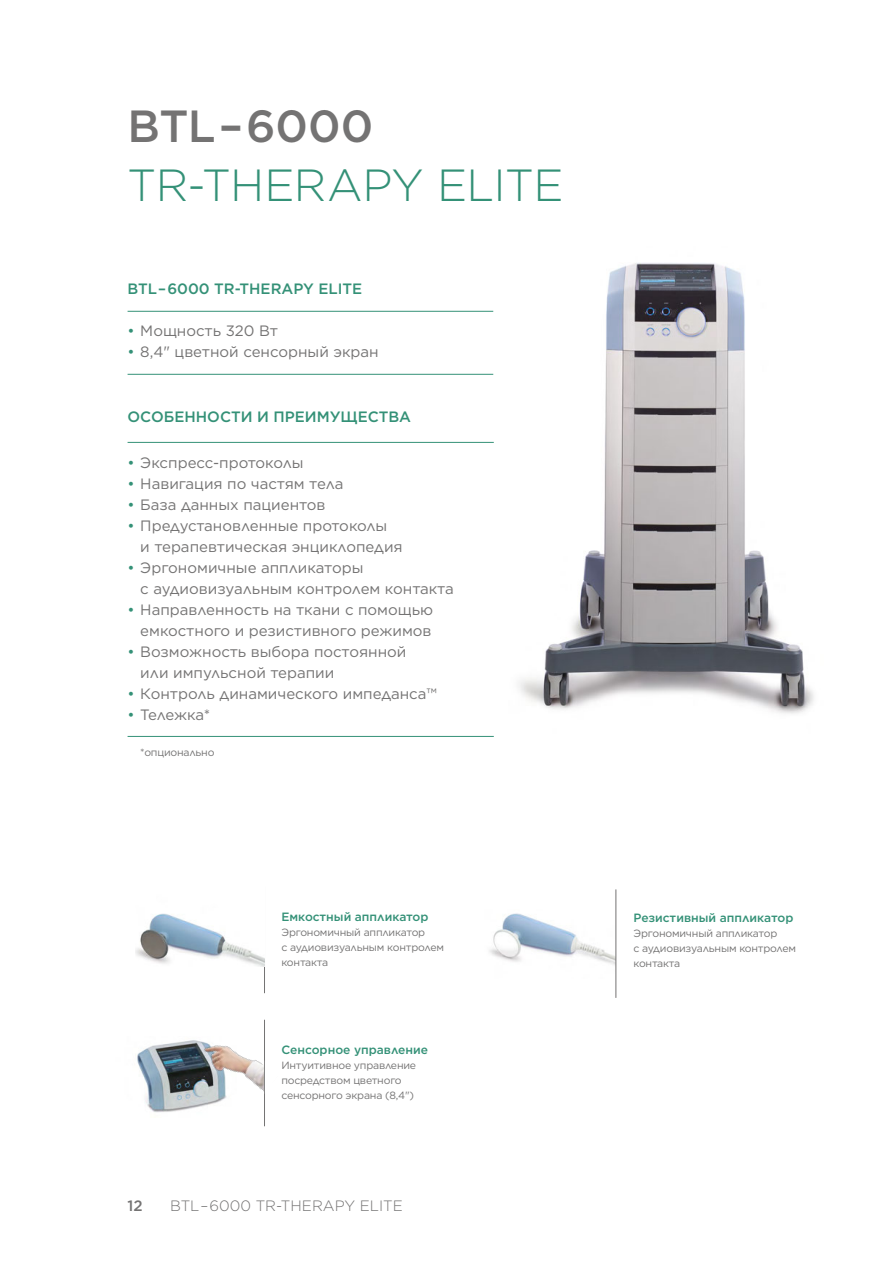
<style>
.page{position:relative;width:893px;height:1263px;background:#fff}
.page>*{position:absolute;margin:0;border:0;box-sizing:border-box;transform-origin:0 0}
.t1{font:300 45px "Gotham";letter-spacing:-.01em;color:#349177}
.t2{font:500 45px "Gotham";letter-spacing:-.005em;color:#747373}
.t3{font:15px/21px "Gotham";color:#747373}
.t4{font:500 15px "Gotham";color:#349177}
.t5{font:300 15px "Gotham";color:#747373}
.t6{font:15px "Gotham";letter-spacing:-.02em;color:#747373}
.t7{font:500 15px "Gotham";color:#747373}
.t8{font:500 12px "Gotham";color:#349177}
.t9{font:10.5px/15px "Gotham";letter-spacing:-.02em;color:#747373}
.s1{color:#349177}
</style>
<div class="page">
<img style="left:489px;top:913px;width:126px;height:52px">
<hr style="left:128px;top:442px;width:366px;height:1px;background:#349177">
<hr style="left:128px;top:736px;width:366px;height:1px;background:#349177">
<hr style="left:128px;top:311px;width:365px;height:1px;background:#349177">
<hr style="left:128px;top:374px;width:365px;height:1px;background:#349177">
<img style="left:519px;top:263px;width:295px;height:451px">
<hr style="left:264px;top:887px;width:1px;height:106px;background:#747373">
<hr style="left:615px;top:889px;width:1px;height:109px;background:#747373">
<img style="left:135px;top:913px;width:129px;height:53px">
<img style="left:135px;top:1040px;width:58px;height:72px">
<img style="left:192px;top:1040px;width:72px;height:68px">
<hr style="left:264px;top:1020px;width:1px;height:106px;background:#747373">
<h1 class="t2" style="left:128px;top:97px;width:247px">BTL – 6000</h1>
<h1 class="t1" style="left:128px;top:156px;width:437px">TR-THERAPY ELITE</h1>
<p class="t4" style="left:128px;top:279px;width:236px">BTL – 6000 TR-THERAPY ELITE</p>
<p class="t3" style="left:128px;top:319px;width:152px"><span class="s1">•</span> Мощность 320 Вт</p>
<p class="t3" style="left:128px;top:340px;width:253px"><span class="s1">•</span> 8,4" цветной сенсорный экран</p>
<p class="t4" style="left:128px;top:407px;width:285px">ОСОБЕННОСТИ И ПРЕИМУЩЕСТВА</p>
<p class="t3" style="left:128px;top:452px;width:178px"><span class="s1">•</span> Экспресс-протоколы</p>
<p class="t3" style="left:128px;top:473px;width:217px"><span class="s1">•</span> Навигация по частям тела</p>
<p class="t3" style="left:128px;top:494px;width:200px"><span class="s1">•</span> База данных пациентов</p>
<p class="t3" style="left:140px;top:515px;width:264px;text-indent:-13px"><span class="s1">•</span> Предустановленные протоколы<br>и терапевтическая энциклопедия</p>
<p class="t3" style="left:140px;top:557px;width:315px;text-indent:-13px"><span class="s1">•</span> Эргономичные аппликаторы<br>с аудиовизуальным контролем контакта</p>
<p class="t3" style="left:128px;top:599px;width:307px;text-align:right"><span class="s1">•</span> Направленность на ткани с помощью емкостного и резистивного режимов</p>
<p class="t3" style="left:140px;top:641px;width:268px;text-indent:-13px"><span class="s1">•</span> Возможность выбора постоянной или импульсной терапии</p>
<p class="t3" style="left:128px;top:683px;width:311px"><span class="s1">•</span> Контроль динамического импеданса™</p>
<p class="t6" style="left:128px;top:705px;width:84px"><span class="s1">•</span> Тележка*</p>
<p class="t9" style="left:140px;top:745px;width:76px">*опционально</p>
<p class="t8" style="left:281px;top:909px;width:149px">Емкостный аппликатор</p>
<p class="t9" style="left:281px;top:925px;width:164px">Эргономичный аппликатор<br>с аудиовизуальным контролем контакта</p>
<p class="t8" style="left:281px;top:1042px;width:148px">Сенсорное управление</p>
<p class="t9" style="left:281px;top:1057px;width:136px">Интуитивное управление посредством цветного сенсорного экрана (8,4")</p>
<p class="t7" style="left:128px;top:1196px;width:17px">12</p>
<p class="t5" style="left:170px;top:1196px;width:234px">BTL – 6000 TR-THERAPY ELITE</p>
<p class="t8" style="left:633px;top:909px;width:161px">Резистивный аппликатор</p>
<p class="t9" style="left:633px;top:925px;width:164px">Эргономичный аппликатор<br>с аудиовизуальным контролем контакта</p>
</div>
